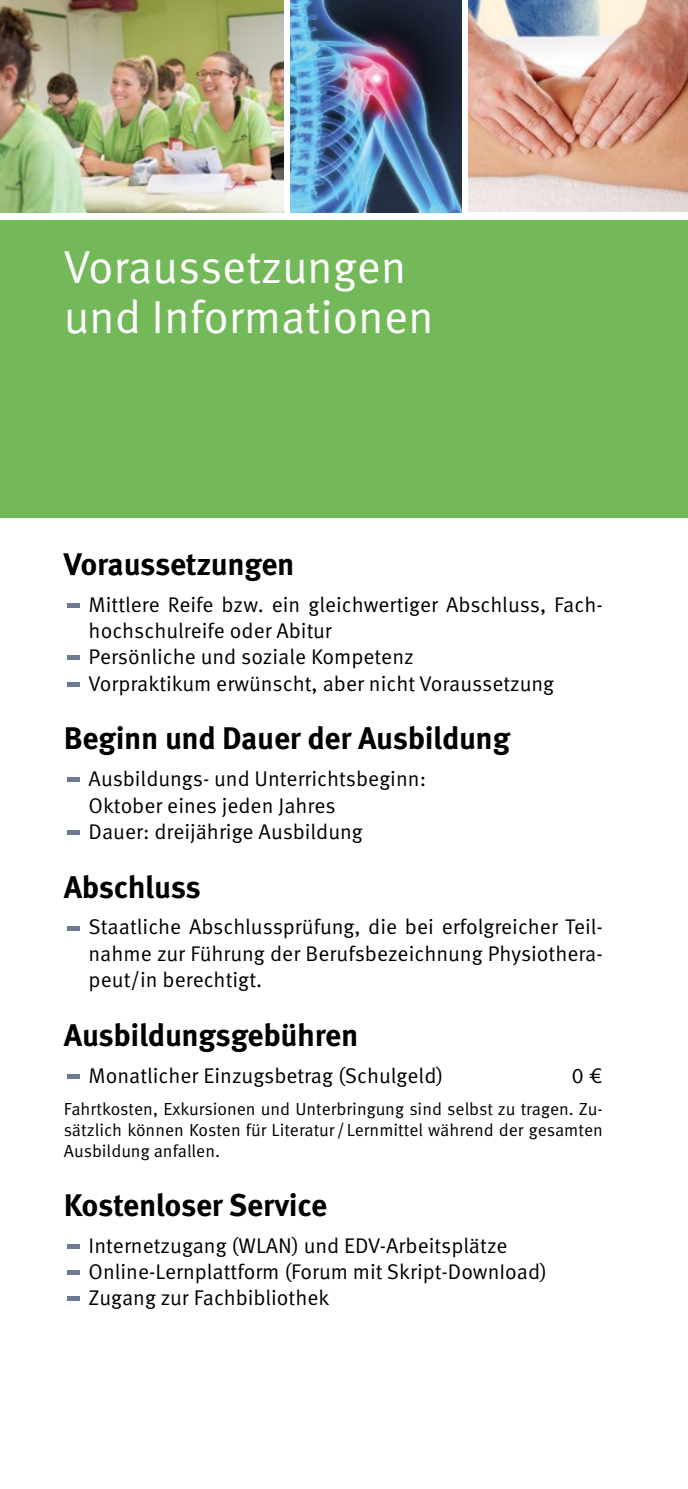
<style>
.page{position:relative;width:688px;height:1489px;background:#fff}
.page>*{position:absolute;margin:0;border:0;box-sizing:border-box;transform-origin:0 0}
.Text_8_5pt_Aufzählun{font:63.75px "Meta OT Norm";color:#6c7b91}
.Head_1_-_18_5pt{font:46.25px/50px "Meta OT Norm";color:#fff}
.Head_2_-_12_5pt{font:700 31.25px "Meta OT";letter-spacing:-.01em;color:#000}
.Text_8_5pt_Aufzählun-2{font:21.25px/26.2px "Meta OT Norm";color:#000}
.Text_7pt_Block{font:17.5px/21.2px "Meta OT Norm";color:#000;text-align:justify}
</style>
<div class="page">
<div style="left:0;top:220px;width:687px;height:297px;background:#74b959"></div>
<img style="left:0;top:0;width:283px;height:213px">
<img style="left:291px;top:0;width:170px;height:213px">
<img style="left:468px;top:0;width:219px;height:212px">
<p class="Head_1_-_18_5pt" style="left:64px;top:242px;width:371px">Voraussetzungen und Informationen</p>
<p class="Head_2_-_12_5pt" style="left:64px;top:544px;width:232px">Voraussetzungen</p>
<p class="Text_8_5pt_Aufzählun" style="left:64px;top:562px;width:21px">-</p>
<p class="Text_8_5pt_Aufzählun-2" style="left:89px;top:591px;width:515px">Mittlere Reife bzw. ein gleichwertiger Abschluss, Fach&shy;hochschulreife oder Abitur</p>
<p class="Text_8_5pt_Aufzählun" style="left:64px;top:614px;width:21px">-</p>
<p class="Text_8_5pt_Aufzählun-2" style="left:89px;top:644px;width:327px">Persönliche und soziale Kompetenz</p>
<p class="Text_8_5pt_Aufzählun" style="left:64px;top:640px;width:21px">-</p>
<p class="Text_8_5pt_Aufzählun-2" style="left:89px;top:670px;width:467px">Vorpraktikum erwünscht, aber nicht Voraussetzung</p>
<p class="Head_2_-_12_5pt" style="left:64px;top:718px;width:448px">Beginn und Dauer der Ausbildung</p>
<p class="Text_8_5pt_Aufzählun" style="left:64px;top:736px;width:21px">-</p>
<p class="Text_8_5pt_Aufzählun-2" style="left:89px;top:766px;width:339px">Ausbildungs- und Unterrichtsbeginn:<br>Oktober eines jeden Jahres</p>
<p class="Text_8_5pt_Aufzählun" style="left:64px;top:789px;width:21px">-</p>
<p class="Text_8_5pt_Aufzählun-2" style="left:89px;top:818px;width:275px">Dauer: dreijährige Ausbildung</p>
<p class="Head_2_-_12_5pt" style="left:64px;top:866px;width:138px">Abschluss</p>
<p class="Text_8_5pt_Aufzählun" style="left:64px;top:884px;width:21px">-</p>
<p class="Text_8_5pt_Aufzählun-2" style="left:89px;top:914px;width:515px;text-align:justify">Staatliche Abschlussprüfung, die bei erfolgreicher Teil&shy;nahme zur Führung der Berufsbezeichnung Physiothera&shy;peut/in berechtigt.</p>
<p class="Head_2_-_12_5pt" style="left:64px;top:1015px;width:296px">Ausbildungsgebühren</p>
<p class="Text_8_5pt_Aufzählun" style="left:64px;top:1032px;width:21px">-</p>
<p class="Text_8_5pt_Aufzählun-2" style="left:89px;top:1062px;width:356px">Monatlicher Einzugsbetrag (Schulgeld)</p>
<p class="Text_8_5pt_Aufzählun-2" style="left:571px;top:1062px;width:33px">0 €</p>
<p class="Text_7pt_Block" style="left:64px;top:1098px;width:540px">Fahrtkosten, Exkursionen und Unterbringung sind selbst zu tragen. Zu&shy;sätzlich können Kosten für Literatur / Lernmittel während der gesamten Ausbildung anfallen.</p>
<p class="Head_2_-_12_5pt" style="left:64px;top:1185px;width:265px">Kostenloser Service</p>
<p class="Text_8_5pt_Aufzählun" style="left:64px;top:1202px;width:21px">-</p>
<p class="Text_8_5pt_Aufzählun-2" style="left:89px;top:1232px;width:420px">Internetzugang (WLAN) und EDV-Arbeitsplätze</p>
<p class="Text_8_5pt_Aufzählun" style="left:64px;top:1229px;width:21px">-</p>
<p class="Text_8_5pt_Aufzählun-2" style="left:89px;top:1258px;width:460px">Online-Lernplattform (Forum mit Skript-DownIoad)</p>
<p class="Text_8_5pt_Aufzählun" style="left:64px;top:1255px;width:21px">-</p>
<p class="Text_8_5pt_Aufzählun-2" style="left:89px;top:1284px;width:242px">Zugang zur Fachbibliothek</p>
</div>
